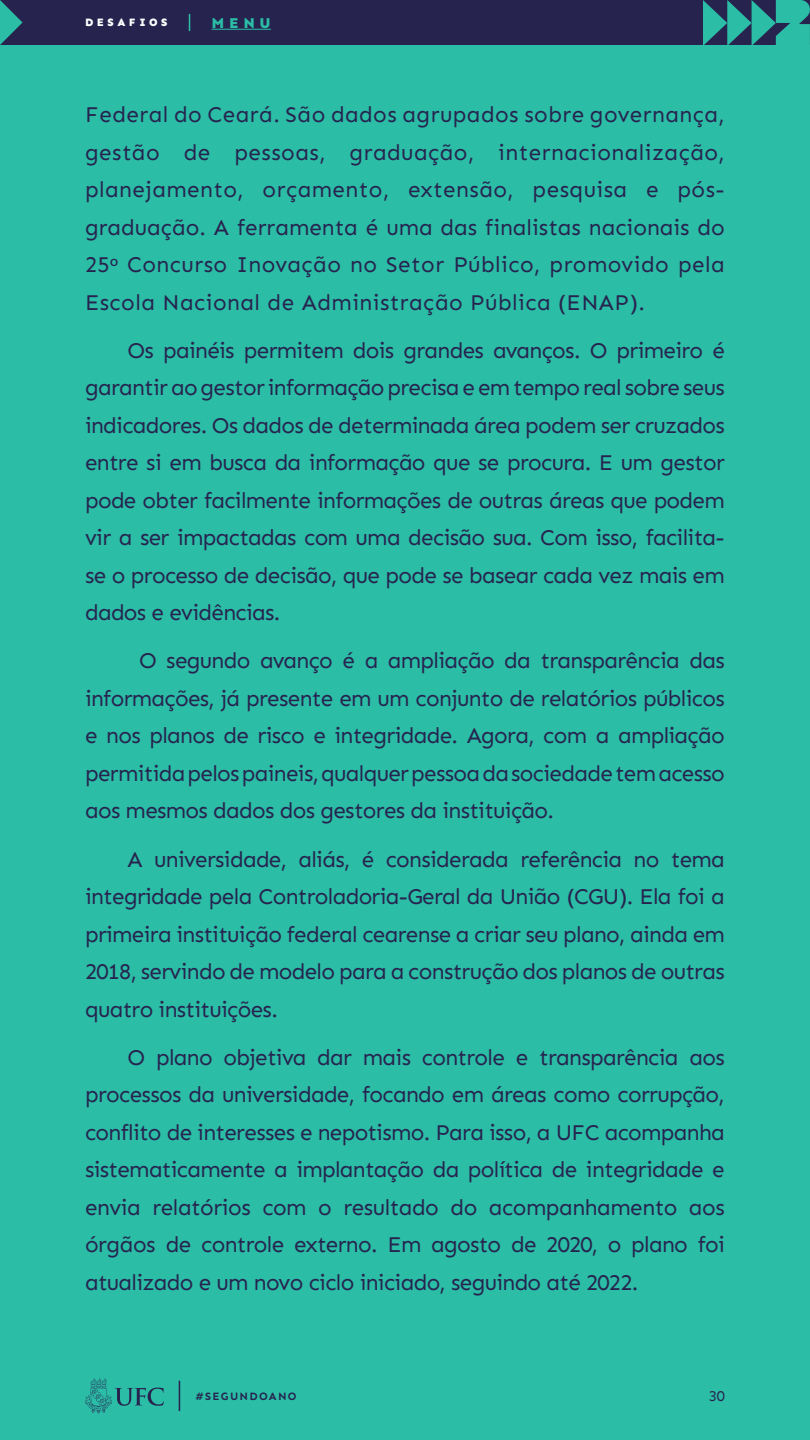
<style>
.page{position:relative;width:810px;height:1440px;background:#2bbda6}
.page>*{position:absolute;margin:0;border:0;box-sizing:border-box;transform-origin:0 0}
.t1{font:22.5px/37.5px "Sen";letter-spacing:-.03em;color:#26244f;text-align:justify}
.t2{font:800 15px "Sen";color:#2bbda6}
.t3{font:15px "Sen";color:#26244f}
.t4{font:700 11.25px "Sen";letter-spacing:.11em;color:#26244f}
.t5{font:800 11.25px "Sen";letter-spacing:.31em;color:#fff}
.s1{font-family:"Myriad Pro"}
</style>
<div class="page">
<svg style="left:85px;top:1378px;width:79px;height:35px"></svg>
<div style="left:0;top:0;width:810px;height:45px;background:#26244f"></div>
<svg style="left:0;top:0;width:23px;height:45px"></svg>
<hr style="left:179px;top:1381px;width:1px;height:30px;background:#26244f">
<svg style="left:703px;top:0;width:107px;height:45px"></svg>
<hr style="left:212px;top:29px;width:59px;height:1px;background:#2bbda6">
<svg style="left:189px;top:14px;width:1px;height:17px"></svg>
<p class="t5" style="left:85px;top:16px;width:84px">DESAFIOS</p>
<p class="t2" style="left:212px;top:14px;width:61px">MENU</p>
<p class="t1" style="left:85px;top:96px;width:641px">Federal do Ceará. São dados agrupados sobre governança, gestão de pessoas, graduação, internacionalização, planejamento, orçamento, extensão, pesquisa e pós&shy;graduação. A ferramenta é uma das finalistas nacionais do 25<span class="s1">º</span> Concurso Inovação no Setor Público, promovido pela Escola Nacional de Administração Pública (ENAP).</p>
<p class="t1" style="left:85px;top:332px;width:641px;text-indent:43px">Os painéis permitem dois grandes avanços. O primeiro é garantir ao gestor informação precisa e em tempo real sobre seus indicadores. Os dados de determinada área podem ser cruzados entre si em busca da informação que se procura. E um gestor pode obter facilmente informações de outras áreas que podem vir a ser impactadas com uma decisão sua. Com isso, facilita&shy;se o processo de decisão, que pode se basear cada vez mais em dados e evidências.</p>
<p class="t1" style="left:85px;top:642px;width:641px;text-indent:54px">O segundo avanço é a ampliação da transparência das informações, já presente em um conjunto de relatórios públicos e nos planos de risco e integridade. Agora, com a ampliação permitida pelos paineis, qualquer pessoa da sociedade tem acesso aos mesmos dados dos gestores da instituição.</p>
<p class="t1" style="left:85px;top:840px;width:641px;text-indent:43px">A universidade, aliás, é considerada referência no tema integridade pela Controladoria-Geral da União (CGU). Ela foi a primeira instituição federal cearense a criar seu plano, ainda em 2018, servindo de modelo para a construção dos planos de outras quatro instituições.</p>
<p class="t1" style="left:85px;top:1039px;width:641px;text-indent:43px">O plano objetiva dar mais controle e transparência aos processos da universidade, focando em áreas como corrupção, conflito de interesses e nepotismo. Para isso, a UFC acompanha sistematicamente a implantação da política de integridade e envia relatórios com o resultado do acompanhamento aos órgãos de controle externo. Em agosto de 2020, o plano foi atualizado e um novo ciclo iniciado, seguindo até 2022.</p>
<p class="t4" style="left:195px;top:1390px;width:103px">#SEGUNDOANO</p>
<p class="t3" style="left:709px;top:1387px;width:18px">30</p>
</div>
